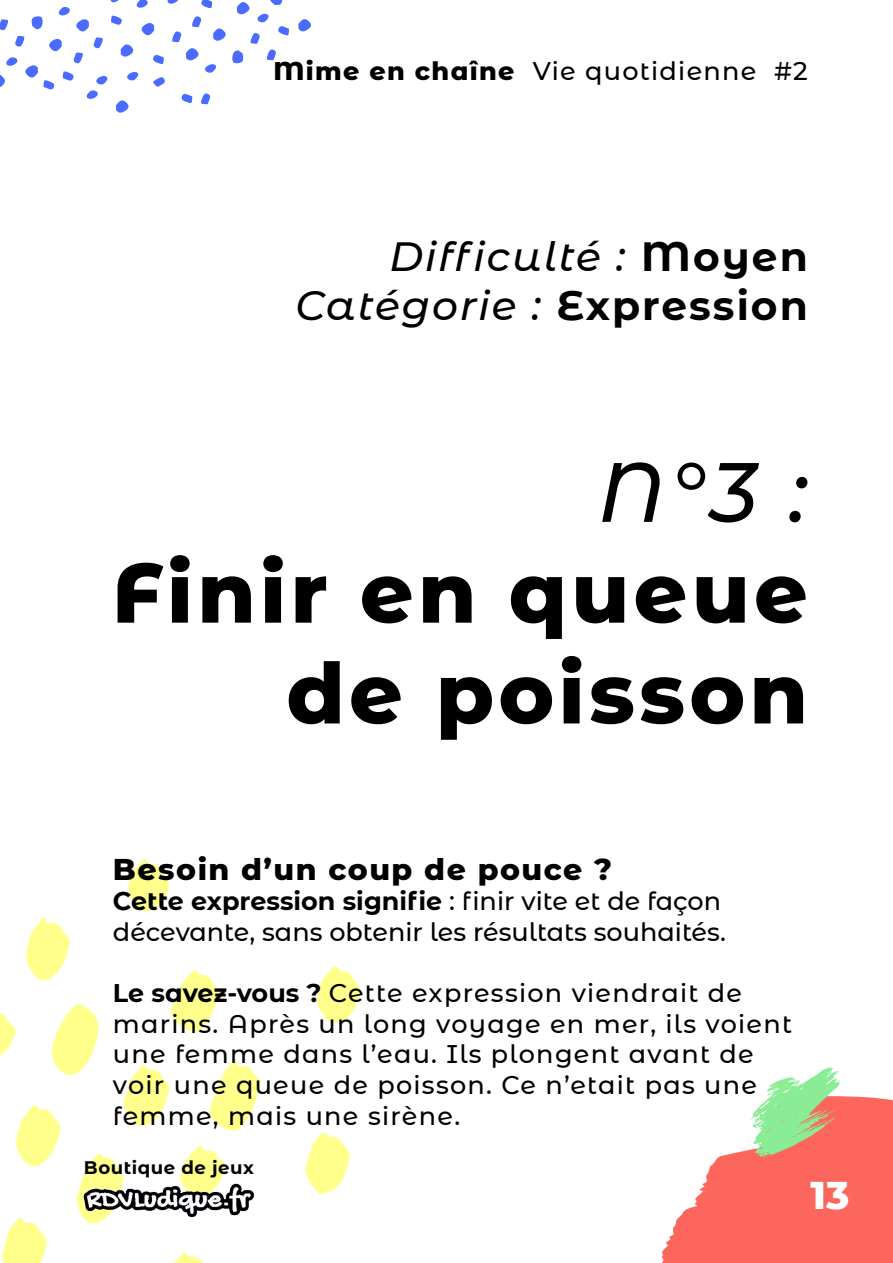
<style>
.page{position:relative;width:893px;height:1263px;background:#fff}
.page>*{position:absolute;margin:0;border:0;box-sizing:border-box;transform-origin:0 0}
.t1{font:800 84px/100.8px "Montserrat Alternates";letter-spacing:.05em;color:#000;text-align:right}
.t2{font:italic 500 84px "Montserrat Alternates";color:#000}
.t3{font:italic 500 40.8px/48.9px "Montserrat Alternates";letter-spacing:.05em;color:#000;text-align:right}
.t4{font:800 38.55px "Montserrat Alternates";color:#fff}
.t5{font:800 30px "Montserrat Alternates";letter-spacing:.05em;color:#000}
.t6{font:500 25.5px/30.6px "Montserrat Alternates";letter-spacing:.05em;color:#000}
.t7{font:500 25.5px/30.6px "Montserrat Alternates";color:#000}
.t8{font:700 18.15px "Montserrat Alternates";letter-spacing:.03em;color:#000}
.s1{font-weight:800}
.s2{font-weight:700;font-style:normal}
.s3{font-weight:700}
</style>
<div class="page">
<svg style="left:662px;top:1067px;width:231px;height:196px"></svg>
<svg style="left:209px;top:1060px;width:52px;height:71px"></svg>
<svg style="left:52px;top:1003px;width:47px;height:72px"></svg>
<svg style="left:83px;top:1153px;width:40px;height:71px"></svg>
<svg style="left:170px;top:970px;width:50px;height:62px"></svg>
<svg style="left:2px;top:1218px;width:45px;height:45px"></svg>
<svg style="left:26px;top:917px;width:44px;height:64px"></svg>
<svg style="left:305px;top:1132px;width:45px;height:62px"></svg>
<svg style="left:123px;top:1064px;width:47px;height:62px"></svg>
<svg style="left:16px;top:1105px;width:45px;height:61px"></svg>
<svg style="left:317px;top:967px;width:43px;height:56px"></svg>
<svg style="left:174px;top:1252px;width:29px;height:11px"></svg>
<svg style="left:180px;top:1145px;width:46px;height:30px"></svg>
<svg style="left:128px;top:859px;width:41px;height:53px"></svg>
<svg style="left:0;top:1013px;width:16px;height:42px"></svg>
<svg style="left:298px;top:19px;width:13px;height:13px"></svg>
<svg style="left:0;top:0;width:289px;height:113px"></svg>
<img style="left:28px;top:1175px;width:283px;height:46px">
<p class="t6" style="left:274px;top:55px;width:536px"><span class="s1">Mime en chaîne</span> Vie quotidienne #2</p>
<h2 class="t3" style="left:295px;top:231px;width:514px">Difficulté : <span class="s2">Moyen<br></span>Catégorie : <span class="s2">Expression</span></h2>
<h1 class="t2" style="left:598px;top:433px;width:212px">N°3 :</h1>
<h1 class="t1" style="left:112px;top:538px;width:697px">Finir en queue de poisson</h1>
<p class="t5" style="left:113px;top:847px;width:501px">Besoin d’un coup de pouce ?</p>
<p class="t7" style="left:113px;top:885px;width:614px"><span class="s3">Cette expression signifie</span> : finir vite et de façon décevante, sans obtenir les résultats souhaités.</p>
<p class="t6" style="left:113px;top:977px;width:681px"><span class="s3">Le savez-vous ?</span> Cette expression viendrait de marins. Après un long voyage en mer, ils voient une femme dans l’eau. Ils plongent avant de voir une queue de poisson. Ce n’etait pas une femme, mais une sirène.</p>
<p class="t8" style="left:84px;top:1154px;width:171px">Boutique de jeux</p>
<h3 class="t4" style="left:810px;top:1167px;width:40px">13</h3>
</div>
